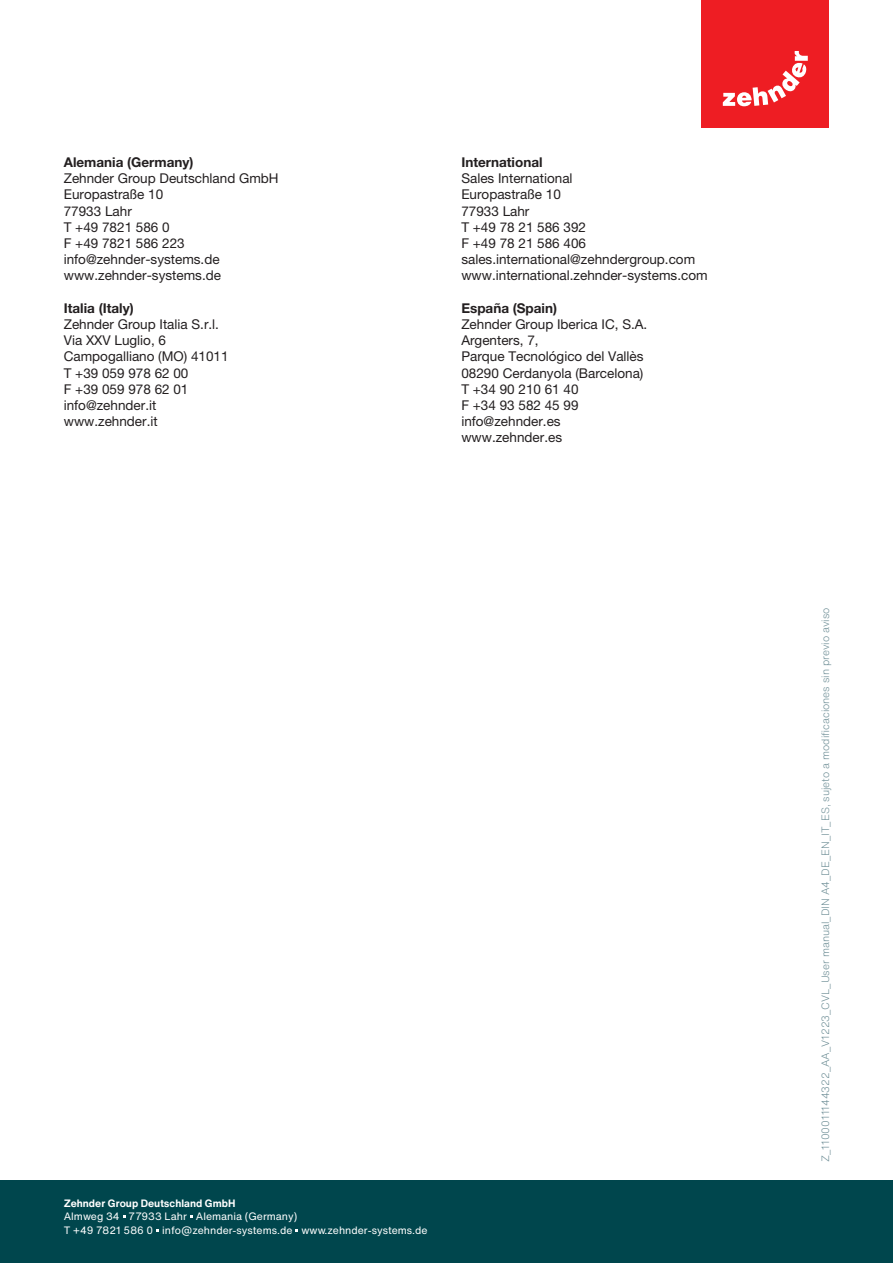
<style>
.page{position:relative;width:893px;height:1263px;background:#fff}
.page>*{position:absolute;margin:0;border:0;box-sizing:border-box;transform-origin:0 0}
.t1{font:13.5px "Helvetica Neue LT Pro";color:#231f20}
.t2{font:700 13.5px "Helvetica Neue LT Pro";color:#231f20}
.Product_ID{font:300 10.5px "Helvetica Now Text";color:#6a8b93}
.Adress{font:10.5px "Helvetica Now Text";color:#fff}
.Adress-2{font:700 10.5px "Helvetica Now Text";color:#fff}
</style>
<div class="page">
<div style="left:0;top:1180px;width:893px;height:83px;background:#00464d"></div>
<div style="left:702px;top:0;width:127px;height:128px;background:#ee1d23"></div>
<svg style="left:723px;top:51px;width:85px;height:55px"></svg>
<p class="t2" style="left:64px;top:154px;width:131px">Alemania (Germany)</p>
<p class="t1" style="left:64px;top:170px;width:216px">Zehnder Group Deutschland GmbH</p>
<p class="t1" style="left:64px;top:187px;width:101px">Europastraße 10</p>
<p class="t1" style="left:64px;top:203px;width:70px">77933 Lahr</p>
<p class="t1" style="left:64px;top:219px;width:107px">T +49 7821 586 0</p>
<p class="t1" style="left:64px;top:235px;width:122px">F +49 7821 586 223</p>
<p class="t1" style="left:64px;top:251px;width:157px">info@zehnder-systems.de</p>
<p class="t1" style="left:64px;top:268px;width:159px">www.zehnder-systems.de</p>
<p class="t2" style="left:64px;top:300px;width:71px">Italia (Italy)</p>
<p class="t1" style="left:64px;top:316px;width:157px">Zehnder Group Italia S.r.l.</p>
<p class="t1" style="left:64px;top:332px;width:104px">Via XXV Luglio, 6</p>
<p class="t1" style="left:64px;top:349px;width:166px">Campogalliano (MO) 41011</p>
<p class="t1" style="left:64px;top:365px;width:126px">T +39 059 978 62 00</p>
<p class="t1" style="left:64px;top:381px;width:126px">F +39 059 978 62 01</p>
<p class="t1" style="left:64px;top:397px;width:94px">info@zehnder.it</p>
<p class="t1" style="left:64px;top:413px;width:95px">www.zehnder.it</p>
<p class="t2" style="left:461px;top:154px;width:83px">International</p>
<p class="t1" style="left:461px;top:170px;width:113px">Sales International</p>
<p class="t1" style="left:461px;top:187px;width:101px">Europastraße 10</p>
<p class="t1" style="left:461px;top:203px;width:70px">77933 Lahr</p>
<p class="t1" style="left:461px;top:219px;width:126px">T +49 78 21 586 392</p>
<p class="t1" style="left:461px;top:235px;width:126px">F +49 78 21 586 406</p>
<p class="t1" style="left:461px;top:251px;width:235px">sales.international@zehndergroup.com</p>
<p class="t1" style="left:461px;top:268px;width:248px">www.international.zehnder-systems.com</p>
<p class="t2" style="left:461px;top:300px;width:97px">España (Spain)</p>
<p class="t1" style="left:461px;top:316px;width:188px">Zehnder Group Iberica IC, S.A.</p>
<p class="t1" style="left:461px;top:332px;width:79px">Argenters, 7,</p>
<p class="t1" style="left:461px;top:349px;width:184px">Parque Tecnológico del Vallès</p>
<p class="t1" style="left:461px;top:365px;width:184px">08290 Cerdanyola (Barcelona)</p>
<p class="t1" style="left:461px;top:381px;width:119px">T +34 90 210 61 40</p>
<p class="t1" style="left:461px;top:397px;width:119px">F +34 93 582 45 99</p>
<p class="t1" style="left:461px;top:413px;width:101px">info@zehnder.es</p>
<p class="t1" style="left:461px;top:430px;width:102px">www.zehnder.es</p>
<p class="Adress-2" style="left:64px;top:1195px;width:173px">Zehnder Group Deutschland GmbH</p>
<p class="Adress" style="left:64px;top:1209px;width:235px">Almweg 34 77933 Lahr Alemania (Germany)</p>
<p class="Adress" style="left:64px;top:1222px;width:365px">T +49 7821 586 0 info@zehnder-systems.de www.zehnder-systems.de</p>
<p class="Product_ID" style="left:818px;top:1162px;width:556px;rotate:-90deg">Z_1100011144322_AA_V1223_CVL_User manual_DIN A4_DE_EN_IT_ES, sujeto a modificaciones sin previo aviso</p>
</div>
